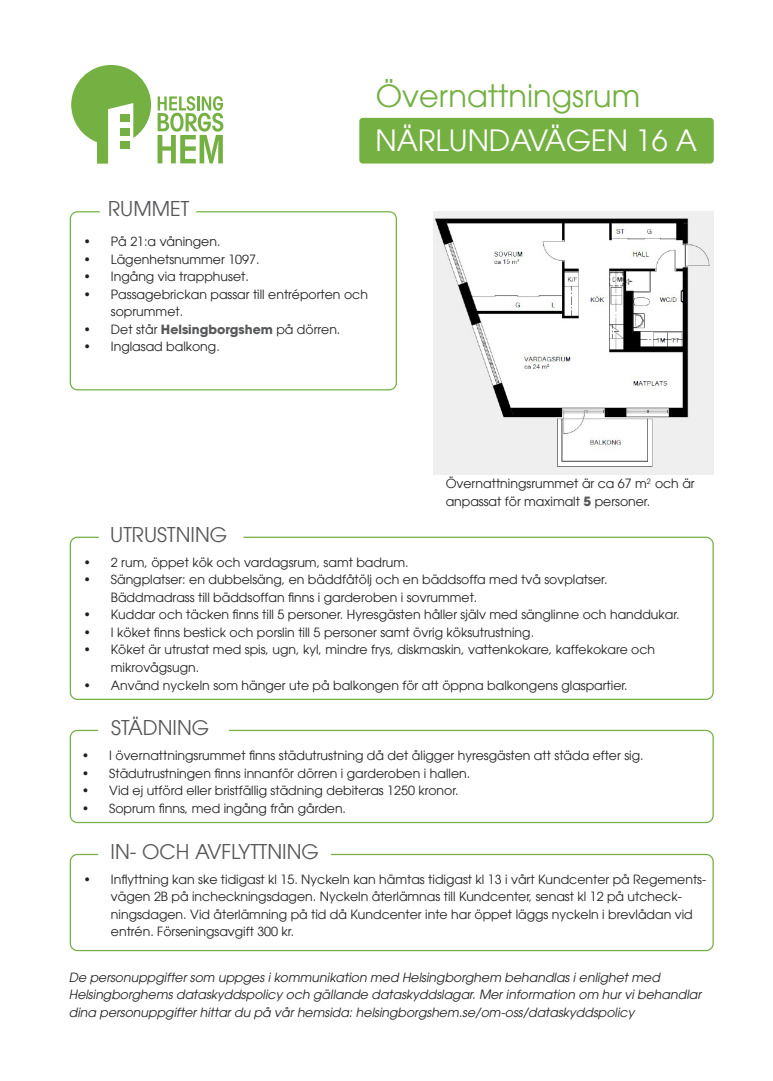
<style>
.page{position:relative;width:773px;height:1081px;background:#fff}
.page>*{position:absolute;margin:0;border:0;box-sizing:border-box;transform-origin:0 0}
.t1{font:30.38px "Avant Garde";color:#75b042}
.t2{font:28.75px "Avant Garde";color:#fff}
.t3{font:20px "Avant Garde";color:#57585a}
.Punktlista{font:12.5px/17.5px "Avant Garde";color:#231f20}
.Punktlista-2{font:italic 12.5px/17.5px "Avant Garde";color:#231f20}
.s1{font-weight:700;color:#57585a}
</style>
<div class="page">
<div style="left:70px;top:730px;width:643px;height:93px;border:1px solid #75b042;border-radius:7px"></div>
<div style="left:99px;top:714px;width:129px;height:31px;background:#fff;border-radius:11px"></div>
<div style="left:98px;top:714px;width:131px;height:32px;border:1px solid #fff;border-radius:11px"></div>
<div style="left:70px;top:854px;width:643px;height:97px;border:1px solid #75b042;border-radius:7px"></div>
<div style="left:99px;top:837px;width:231px;height:30px;background:#fff;border-radius:11px"></div>
<div style="left:98px;top:836px;width:233px;height:32px;border:1px solid #fff;border-radius:11px"></div>
<div style="left:359px;top:118px;width:354px;height:46px;background:#75b042;border-radius:4px"></div>
<div style="left:98px;top:677px;width:125px;height:32px;border:1px solid #fff;border-radius:11px"></div>
<div style="left:70px;top:211px;width:327px;height:179px;border:1px solid #75b042;border-radius:7px"></div>
<div style="left:97px;top:185px;width:102px;height:30px;background:#fff;border-radius:11px"></div>
<div style="left:97px;top:184px;width:102px;height:32px;border:1px solid #fff;border-radius:11px"></div>
<img style="left:433px;top:211px;width:280px;height:264px">
<div style="left:70px;top:537px;width:643px;height:162px;background:#fff;border-radius:7px"></div>
<div style="left:70px;top:537px;width:643px;height:163px;border:1px solid #75b042;border-radius:7px"></div>
<div style="left:99px;top:521px;width:144px;height:31px;background:#fff;border-radius:11px"></div>
<div style="left:99px;top:521px;width:144px;height:31px;border:1px solid #fff;border-radius:11px"></div>
<svg style="left:157px;top:96px;width:66px;height:67px"></svg>
<svg style="left:71px;top:65px;width:80px;height:99px"></svg>
<p class="t1" style="left:375px;top:78px;width:266px">Övernattningsrum</p>
<p class="t2" style="left:375px;top:124px;width:323px">NÄRLUNDAVÄGEN 16 A</p>
<p class="t3" style="left:108px;top:197px;width:83px">RUMMET</p>
<p class="Punktlista" style="left:84px;top:233px;width:138px">• På 21:a våningen.</p>
<p class="Punktlista" style="left:84px;top:250px;width:177px">• Lägenhetsnummer 1097.</p>
<p class="Punktlista" style="left:84px;top:268px;width:167px">• Ingång via trapphuset.</p>
<p class="Punktlista" style="left:111px;top:285px;width:258px;text-indent:-27px">• Passagebrickan passar till entréporten och soprummet.</p>
<p class="Punktlista" style="left:84px;top:320px;width:258px">• Det står <span class="s1">Helsingborgshem</span> på dörren.</p>
<p class="Punktlista" style="left:84px;top:338px;width:138px">• Inglasad balkong.</p>
<p class="Punktlista" style="left:445px;top:475px;width:250px">Övernattningsrummet är ca 67 m<sup>2</sup> och är anpassat för maximalt <span class="s1">5</span> personer.</p>
<p class="t3" style="left:110px;top:523px;width:118px">UTRUSTNING</p>
<p class="Punktlista" style="left:84px;top:553px;width:326px">• 2 rum, öppet kök och vardagsrum, samt badrum.</p>
<p class="Punktlista" style="left:111px;top:571px;width:498px;text-indent:-27px">• Sängplatser: en dubbelsäng, en bäddfåtölj och en bäddsoffa med två sovplatser.<br>Bäddmadrass till bäddsoffan finns i garderoben i sovrummet.</p>
<p class="Punktlista" style="left:84px;top:606px;width:597px">• Kuddar och täcken finns till 5 personer. Hyresgästen håller själv med sänglinne och handdukar.</p>
<p class="Punktlista" style="left:84px;top:623px;width:452px">• I köket finns bestick och porslin till 5 personer samt övrig köksutrustning.</p>
<p class="Punktlista" style="left:111px;top:641px;width:545px;text-indent:-27px">• Köket är utrustat med spis, ugn, kyl, mindre frys, diskmaskin, vattenkokare, kaffekokare och mikrovågsugn.</p>
<p class="Punktlista" style="left:84px;top:676px;width:545px">• Använd nyckeln som hänger ute på balkongen för att öppna balkongens glaspartier.</p>
<p class="t3" style="left:111px;top:716px;width:100px">STÄDNING</p>
<p class="Punktlista" style="left:82px;top:746px;width:563px">• I övernattningsrummet finns städutrustning då det åligger hyresgästen att städa efter sig.</p>
<p class="Punktlista" style="left:82px;top:764px;width:390px">• Städutrustningen finns innanför dörren i garderoben i hallen.</p>
<p class="Punktlista" style="left:82px;top:782px;width:378px">• Vid ej utförd eller bristfällig städning debiteras 1250 kronor.</p>
<p class="Punktlista" style="left:82px;top:799px;width:266px">• Soprum finns, med ingång från gården.</p>
<p class="t3" style="left:111px;top:839px;width:210px">IN- OCH AVFLYTTNING</p>
<p class="Punktlista" style="left:111px;top:870px;width:596px;text-indent:-27px">• Inflyttning kan ske tidigast kl 15. Nyckeln kan hämtas tidigast kl 13 i vårt Kundcenter på Regements&shy;vägen 2B på incheckningsdagen. Nyckeln återlämnas till Kundcenter, senast kl 12 på utcheck&shy;ningsdagen. Vid återlämning på tid då Kundcenter inte har öppet läggs nyckeln i brevlådan vid entrén. Förseningsavgift 300 kr.</p>
<p class="Punktlista-2" style="left:69px;top:968px;width:636px">De personuppgifter som uppges i kommunikation med Helsingborghem behandlas i enlighet med<br>Helsingborghems dataskyddspolicy och gällande dataskyddslagar. Mer information om hur vi behandlar dina personuppgifter hittar du på vår hemsida: helsingborgshem.se/om-oss/dataskyddspolicy</p>
</div>
